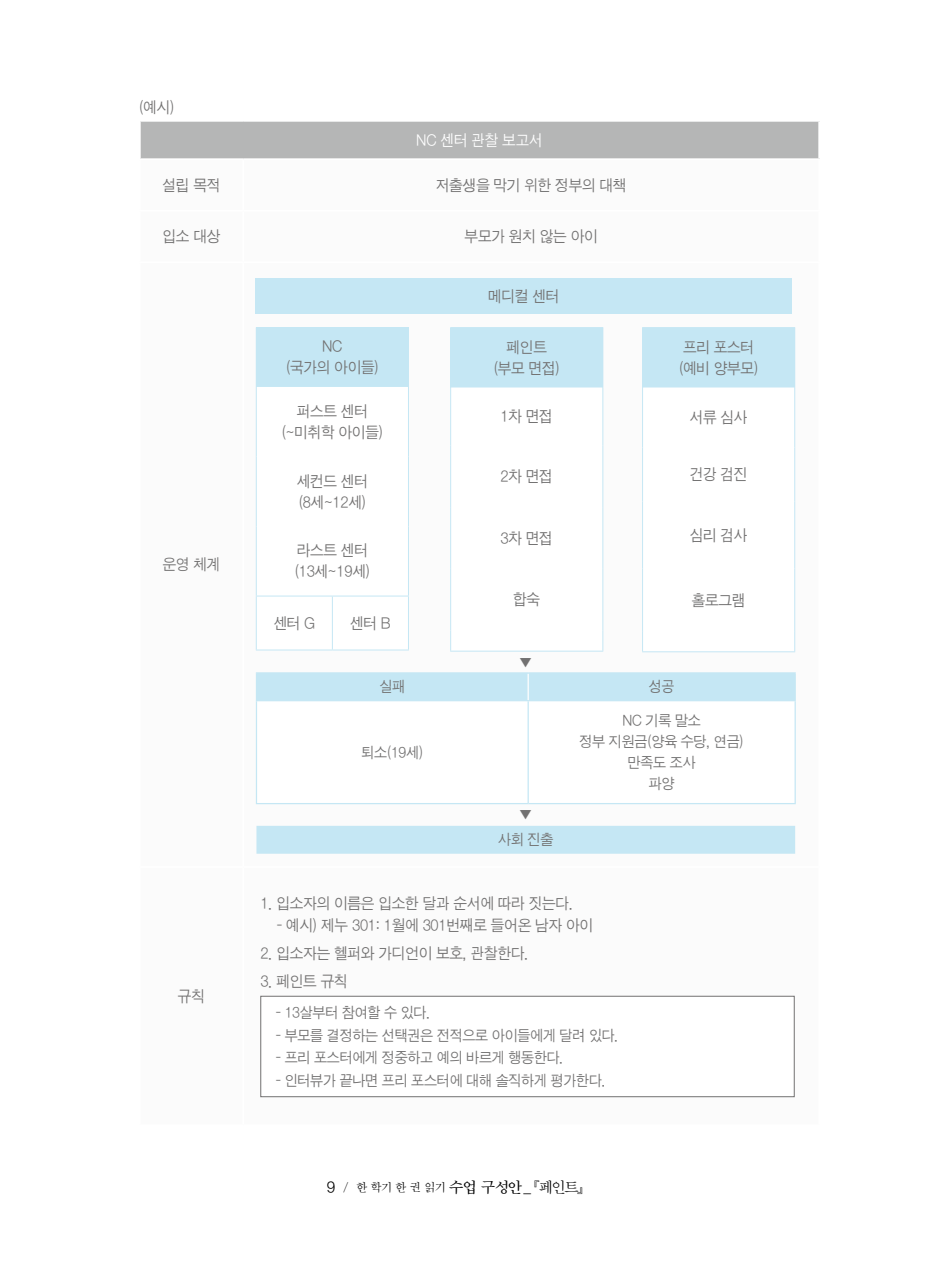
<style>
.page{position:relative;width:933px;height:1275px;background:#fff}
.page>*{position:absolute;margin:0;border:0;box-sizing:border-box;transform-origin:0 0}
.t1{font:15.75px/21px "SD Gothic a Lt";letter-spacing:-.015em;color:#727171;text-align:center;scale:.96 1}
.t2{font:15.75px "SD Gothic a Lt";letter-spacing:-.015em;color:#fff;scale:.96 1}
.t3{font:15.05px/21px "SD Gothic a Lt";letter-spacing:-.015em;color:#727171;text-align:center;scale:.96 1}
.t4{font:12.25px "SD Myeongjo a Lt";color:#000}
.s1{font-family:"SD Gothic a Lt";font-size:15.75px}
.s2{font-family:"SD Myeongjo b Md";font-size:15.75px}
.s3{font-size:15.75px}
</style>
<div class="page">
<div style="left:140px;top:121px;width:679px;height:38px;background:#b5b6b6"></div>
<svg style="left:255px;top:278px;width:541px;height:820px"></svg>
<hr style="left:139px;top:120px;width:104px;height:2px;background:#fff">
<hr style="left:139px;top:122px;width:2px;height:36px;background:#fff">
<hr style="left:243px;top:120px;width:577px;height:2px;background:#fff">
<hr style="left:818px;top:122px;width:2px;height:36px;background:#fff">
<hr style="left:139px;top:158px;width:104px;height:2px;background:#fff">
<hr style="left:243px;top:158px;width:577px;height:2px;background:#fff">
<hr style="left:243px;top:866px;width:577px;height:2px;background:#fff">
<div style="left:256px;top:278px;width:536px;height:36px;background:#c5e7f4"></div>
<div style="left:256px;top:328px;width:152px;height:59px;background:#c5e7f4"></div>
<svg style="left:257px;top:387px;width:151px;height:263px"></svg>
<hr style="left:256px;top:327px;width:76px;height:1px;background:#c5e7f4">
<hr style="left:332px;top:327px;width:77px;height:1px;background:#c5e7f4">
<hr style="left:408px;top:328px;width:1px;height:59px;background:#c5e7f4">
<hr style="left:256px;top:387px;width:1px;height:70px;background:#c5e7f4">
<hr style="left:408px;top:387px;width:1px;height:70px;background:#c5e7f4">
<hr style="left:256px;top:457px;width:1px;height:69px;background:#c5e7f4">
<hr style="left:408px;top:457px;width:1px;height:69px;background:#c5e7f4">
<hr style="left:256px;top:526px;width:1px;height:70px;background:#c5e7f4">
<hr style="left:408px;top:526px;width:1px;height:70px;background:#c5e7f4">
<hr style="left:256px;top:596px;width:1px;height:54px;background:#c5e7f4">
<hr style="left:408px;top:596px;width:1px;height:54px;background:#c5e7f4">
<hr style="left:256px;top:650px;width:76px;height:1px;background:#c5e7f4">
<hr style="left:332px;top:650px;width:77px;height:1px;background:#c5e7f4">
<hr style="left:256px;top:596px;width:76px;height:1px;background:#c5e7f4">
<hr style="left:332px;top:596px;width:77px;height:1px;background:#c5e7f4">
<hr style="left:332px;top:596px;width:1px;height:54px;background:#c5e7f4">
<div style="left:450px;top:328px;width:153px;height:59px;background:#c5e7f4"></div>
<hr style="left:450px;top:327px;width:153px;height:1px;background:#c5e7f4">
<svg style="left:450px;top:387px;width:153px;height:264px"></svg>
<hr style="left:450px;top:651px;width:153px;height:1px;background:#c5e7f4">
<div style="left:642px;top:328px;width:152px;height:59px;background:#c5e7f4"></div>
<hr style="left:642px;top:327px;width:153px;height:1px;background:#c5e7f4">
<hr style="left:794px;top:328px;width:1px;height:59px;background:#c5e7f4">
<svg style="left:642px;top:387px;width:153px;height:264px"></svg>
<hr style="left:642px;top:651px;width:153px;height:1px;background:#c5e7f4">
<svg style="left:256px;top:673px;width:539px;height:181px;fill:#c5e7f4"></svg>
<svg style="left:257px;top:701px;width:537px;height:102px"></svg>
<hr style="left:527px;top:673px;width:2px;height:27px;background:#fff">
<hr style="left:256px;top:672px;width:272px;height:1px;background:#c5e7f4">
<svg style="left:256px;top:673px;width:1px;height:27px"></svg>
<hr style="left:528px;top:672px;width:267px;height:1px;background:#c5e7f4">
<svg style="left:794px;top:673px;width:1px;height:27px"></svg>
<hr style="left:256px;top:700px;width:272px;height:1px;background:#c5e7f4">
<hr style="left:256px;top:701px;width:1px;height:102px;background:#c5e7f4">
<hr style="left:528px;top:700px;width:267px;height:1px;background:#c5e7f4">
<hr style="left:527px;top:701px;width:2px;height:102px;background:#c5e7f4">
<hr style="left:794px;top:701px;width:1px;height:102px;background:#c5e7f4">
<hr style="left:256px;top:803px;width:272px;height:1px;background:#c5e7f4">
<hr style="left:528px;top:803px;width:267px;height:1px;background:#c5e7f4">
<div style="left:261px;top:996px;width:533px;height:101px;background:#fff"></div>
<div style="left:260px;top:996px;width:534px;height:101px;border:1px solid #727171"></div>
<p class="t1" style="left:139px;top:97px;width:39px">(예시)</p>
<p class="t2" style="left:416px;top:132px;width:133px">NC 센터 관찰 보고서</p>
<p class="t1" style="left:162px;top:174px;width:62px">설립 목적</p>
<p class="t1" style="left:436px;top:174px;width:200px">저출생을 막기 위한 정부의 대책</p>
<p class="t1" style="left:162px;top:226px;width:62px">입소 대상</p>
<p class="t1" style="left:464px;top:226px;width:140px">부모가 원치 않는 아이</p>
<p class="t1" style="left:162px;top:554px;width:62px">운영 체계</p>
<p class="t1" style="left:178px;top:986px;width:30px">규칙</p>
<p class="t1" style="left:286px;top:336px;width:99px">NC<br>(국가의 아이들)</p>
<p class="t1" style="left:281px;top:401px;width:107px">퍼스트 센터 (~미취학 아이들)</p>
<p class="t1" style="left:297px;top:470px;width:76px;text-align:left">세컨드 센터 (8세~12세)</p>
<p class="t1" style="left:294px;top:540px;width:81px;text-align:left">라스트 센터 (13세~19세)</p>
<p class="t1" style="left:274px;top:612px;width:45px">센터 G</p>
<p class="t1" style="left:350px;top:612px;width:44px">센터 B</p>
<p class="t1" style="left:488px;top:286px;width:76px">메디컬 센터</p>
<p class="t1" style="left:493px;top:337px;width:71px">페인트 (부모 면접)</p>
<p class="t1" style="left:500px;top:406px;width:56px">1차 면접</p>
<p class="t1" style="left:500px;top:466px;width:56px">2차 면접</p>
<p class="t1" style="left:500px;top:527px;width:56px">3차 면접</p>
<p class="t1" style="left:513px;top:589px;width:30px">합숙</p>
<p class="t3" style="left:519px;top:652px;width:15px">▼</p>
<p class="t1" style="left:678px;top:337px;width:85px;text-align:left">프리 포스터 (예비 양부모)</p>
<p class="t1" style="left:689px;top:407px;width:62px">서류 심사</p>
<p class="t1" style="left:689px;top:464px;width:62px">건강 검진</p>
<p class="t1" style="left:689px;top:524px;width:62px">심리 검사</p>
<p class="t1" style="left:691px;top:589px;width:57px">홀로그램</p>
<p class="t3" style="left:379px;top:676px;width:28px">실패</p>
<p class="t3" style="left:649px;top:676px;width:28px">성공</p>
<p class="t3" style="left:361px;top:742px;width:66px">퇴소(19세)</p>
<p class="t3" style="left:498px;top:802px;width:59px;line-height:25px">▼<br>사회 진출</p>
<p class="t3" style="left:579px;top:710px;width:173px">NC 기록 말소<br>정부 지원금(양육 수당, 연금) 만족도 조사<br>파양</p>
<p class="t1" style="left:260px;top:892px;width:327px">1. 입소자의 이름은 입소한 달과 순서에 따라 짓는다.</p>
<p class="t1" style="left:277px;top:915px;width:331px">- 예시) 제누 301: 1월에 301번째로 들어온 남자 아이</p>
<p class="t1" style="left:260px;top:943px;width:281px">2. 입소자는 헬퍼와 가디언이 보호, 관찰한다.</p>
<p class="t1" style="left:260px;top:971px;width:92px">3. 페인트 규칙</p>
<p class="t3" style="left:276px;top:1002px;width:162px">- 13살부터 참여할 수 있다.</p>
<p class="t3" style="left:276px;top:1025px;width:358px">- 부모를 결정하는 선택권은 전적으로 아이들에게 달려 있다.</p>
<p class="t3" style="left:276px;top:1047px;width:301px">- 프리 포스터에게 정중하고 예의 바르게 행동한다.</p>
<p class="t3" style="left:276px;top:1070px;width:345px">- 인터뷰가 끝나면 프리 포스터에 대해 솔직하게 평가한다.</p>
<p class="t4" style="left:327px;top:1182px;width:257px"><span class="s1">9</span> / 한 학기 한 권 읽기 <span class="s2">수업 구성안</span><span class="s3">_ 『페인트』</span></p>
</div>
